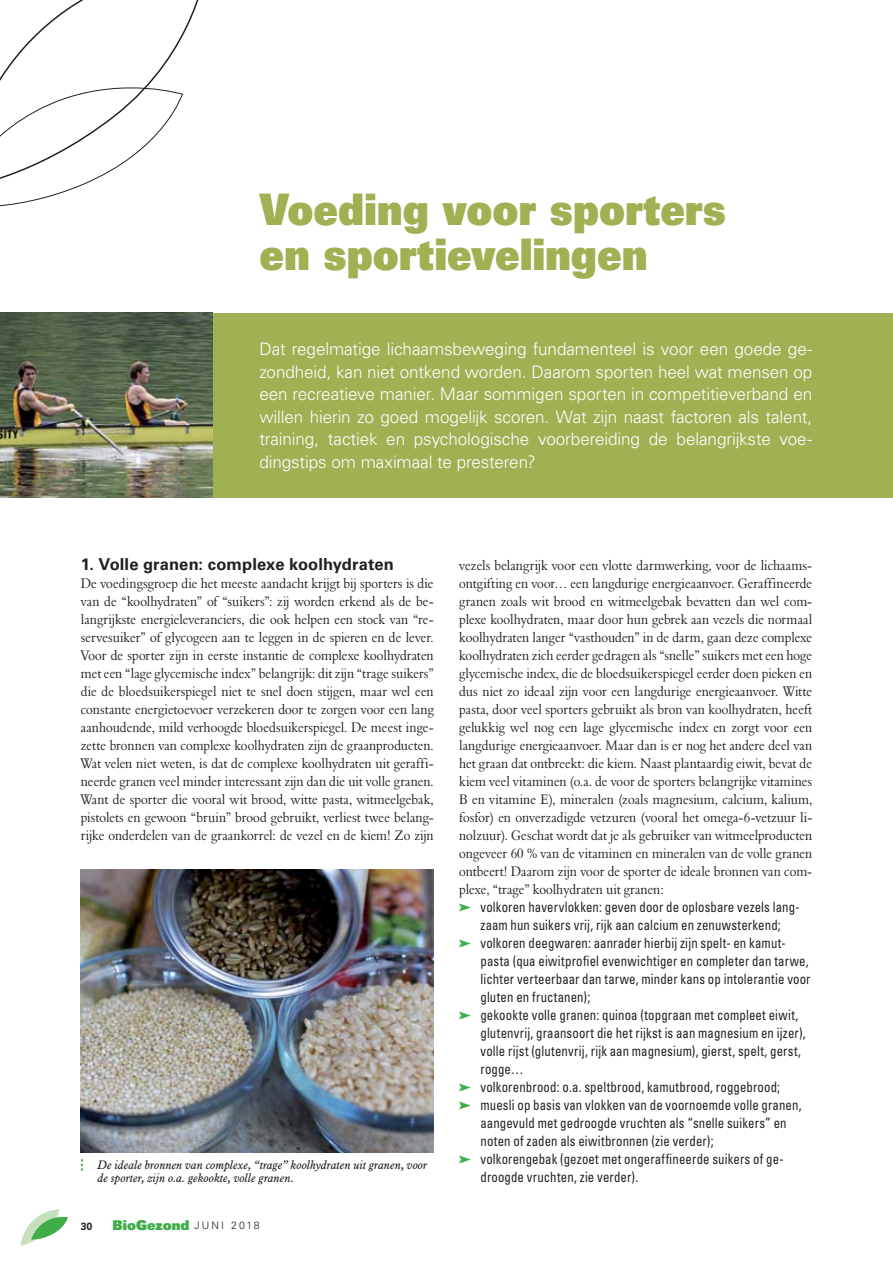
<style>
.page{position:relative;width:893px;height:1263px;background:#fff}
.page>*{position:absolute;margin:0;border:0;box-sizing:border-box;transform-origin:0 0}
.t1{font:43.5px/45px "Univers LT Std X Black";letter-spacing:.005em;color:#9fb153;scale:.9 1}
.t2{font:300 17.25px/22.5px "Univers LT Std";letter-spacing:-.005em;color:#fff;text-align:justify}
.t3{font:700 16.5px "Univers LT Std";letter-spacing:.005em;color:#231f20}
.t4{font:14.25px/18px "Aldine 401 BT Roman A";color:#231f20;text-align:justify;scale:.9 1}
.t5{font:condensed 14.25px "Univers LT Std";letter-spacing:.01em;color:#231f20;scale:.9 1}
.t6{font:13.5px "Univers LT Std X Black";color:#41ad49}
.t7{font:italic 12px/13.5px "Aldine 721 BT";letter-spacing:.01em;color:#231f20}
.t8{font:700 10.5px "Univers LT Std";color:#231f20}
.s1{font-family:"Univers LT Std";font-weight:300;font-size:10.5px;color:#231f20}
.s2{font-family:"Pointers";font-stretch:normal;font-size:15px;color:#41ad49}
</style>
<div class="page">
<svg style="left:21px;top:1209px;width:47px;height:37px"></svg>
<svg style="left:0;top:0;width:199px;height:207px"></svg>
<div style="left:0;top:313px;width:893px;height:184px;background:#9fb153"></div>
<img style="left:0;top:313px;width:213px;height:184px">
<svg style="left:81px;top:1159px;width:2px;height:11px"></svg>
<img style="left:81px;top:870px;width:353px;height:283px">
<h1 class="t1" style="left:259px;top:189px;width:520px">Voeding voor sporters en sportievelingen</h1>
<p class="t2" style="left:259px;top:339px;width:554px">Dat regelmatige lichaamsbeweging fundamenteel is voor een goede ge&shy;zondheid, kan niet ontkend worden. Daarom sporten heel wat mensen op een recreatieve manier. Maar sommigen sporten in competitieverband en willen hierin zo goed mogelijk scoren. Wat zijn naast factoren als talent, training, tactiek en psychologische voorbereiding de belangrijkste voe&shy;dingstips om maximaal te presteren?</p>
<p class="t3" style="left:81px;top:556px;width:315px">1. Volle granen: complexe koolhydraten</p>
<p class="t4" style="left:81px;top:576px;width:394px">De voedingsgroep die het meeste aandacht krijgt bij sporters is die van de “koolhydraten” of “suikers”: zij worden erkend als de be&shy;langrijkste energieleveranciers, die ook helpen een stock van “re&shy;servesuiker” of glycogeen aan te leggen in de spieren en de lever.<br>Voor de sporter zijn in eerste instantie de complexe koolhydraten met een “lage glycemische index” belangrijk: dit zijn “trage suikers” die de bloedsuikerspiegel niet te snel doen stijgen, maar wel een constante energietoevoer verzekeren door te zorgen voor een lang aanhoudende, mild verhoogde bloedsuikerspiegel. De meest inge&shy;zette bronnen van complexe koolhydraten zijn de graanproducten.<br>Wat velen niet weten, is dat de complexe koolhydraten uit geraffi&shy;neerde granen veel minder interessant zijn dan die uit volle granen.<br>Want de sporter die vooral wit brood, witte pasta, witmeelgebak, pistolets en gewoon “bruin” brood gebruikt, verliest twee belang&shy;rijke onderdelen van de graankorrel: de vezel en de kiem! Zo zijn</p>
<p class="t7" style="left:98px;top:1159px;width:331px">De ideale bronnen van complexe, “trage” koolhydraten uit granen, voor de sporter, zijn o.a. gekookte, volle granen.</p>
<p class="t8" style="left:81px;top:1221px;width:13px">30</p>
<p class="t6" style="left:113px;top:1219px;width:149px">BioGezond <span class="s1">J U N I 2 01 8</span></p>
<p class="t4" style="left:459px;top:558px;width:394px">vezels belangrijk voor een vlotte darmwerking, voor de lichaams&shy;ontgifting en voor… een langdurige energieaanvoer. Geraffineerde granen zoals wit brood en witmeelgebak bevatten dan wel com&shy;plexe koolhydraten, maar door hun gebrek aan vezels die normaal koolhydraten langer “vasthouden” in de darm, gaan deze complexe koolhydraten zich eerder gedragen als “snelle” suikers met een hoge glycemische index, die de bloedsuikerspiegel eerder doen pieken en dus niet zo ideaal zijn voor een langdurige energieaanvoer. Witte pasta, door veel sporters gebruikt als bron van koolhydraten, heeft gelukkig wel nog een lage glycemische index en zorgt voor een langdurige energieaanvoer. Maar dan is er nog het andere deel van het graan dat ontbreekt: die kiem. Naast plantaardig eiwit, bevat de kiem veel vitaminen (o.a. de voor de sporters belangrijke vitamines B en vitamine E), mineralen (zoals magnesium, calcium, kalium, fosfor) en onverzadigde vetzuren (vooral het omega-6-vetzuur li&shy;nolzuur). Geschat wordt dat je als gebruiker van witmeelproducten ongeveer 60 % van de vitaminen en mineralen van de volle granen ontbeert! Daarom zijn voor de sporter de ideale bronnen van com&shy;plexe, “trage” koolhydraten uit granen:</p>
<p class="t5" style="left:459px;top:900px;width:380px"><span class="s2">d</span> volkoren havervlokken: geven door de oplosbare vezels lang-</p>
<p class="t5" style="left:480px;top:918px;width:335px">zaam hun suikers vrij, rijk aan calcium en zenuwsterkend;</p>
<p class="t5" style="left:459px;top:936px;width:364px"><span class="s2">d</span> volkoren deegwaren: aanrader hierbij zijn spelt- en kamut-</p>
<p class="t5" style="left:480px;top:954px;width:366px">pasta (qua eiwitprofiel evenwichtiger en completer dan tarwe,</p>
<p class="t5" style="left:480px;top:972px;width:368px">lichter verteerbaar dan tarwe, minder kans op intolerantie voor</p>
<p class="t5" style="left:480px;top:990px;width:124px">gluten en fructanen);</p>
<p class="t5" style="left:459px;top:1008px;width:378px"><span class="s2">d</span> gekookte volle granen: quinoa (topgraan met compleet eiwit,</p>
<p class="t5" style="left:480px;top:1026px;width:363px">glutenvrij, graansoort die het rijkst is aan magnesium en ijzer),</p>
<p class="t5" style="left:480px;top:1044px;width:358px">volle rijst (glutenvrij, rijk aan magnesium), gierst, spelt, gerst,</p>
<p class="t5" style="left:480px;top:1062px;width:49px">rogge…</p>
<p class="t5" style="left:459px;top:1080px;width:358px"><span class="s2">d</span> volkorenbrood: o.a. speltbrood, kamutbrood, roggebrood;</p>
<p class="t5" style="left:459px;top:1098px;width:382px"><span class="s2">d</span> muesli op basis van vlokken van de voornoemde volle granen,</p>
<p class="t5" style="left:480px;top:1116px;width:342px">aangevuld met gedroogde vruchten als “snelle suikers” en</p>
<p class="t5" style="left:480px;top:1134px;width:261px">noten of zaden als eiwitbronnen (zie verder);</p>
<p class="t5" style="left:459px;top:1152px;width:362px"><span class="s2">d</span> volkorengebak (gezoet met ongeraffineerde suikers of ge-</p>
<p class="t5" style="left:480px;top:1170px;width:177px">droogde vruchten, zie verder).</p>
</div>
